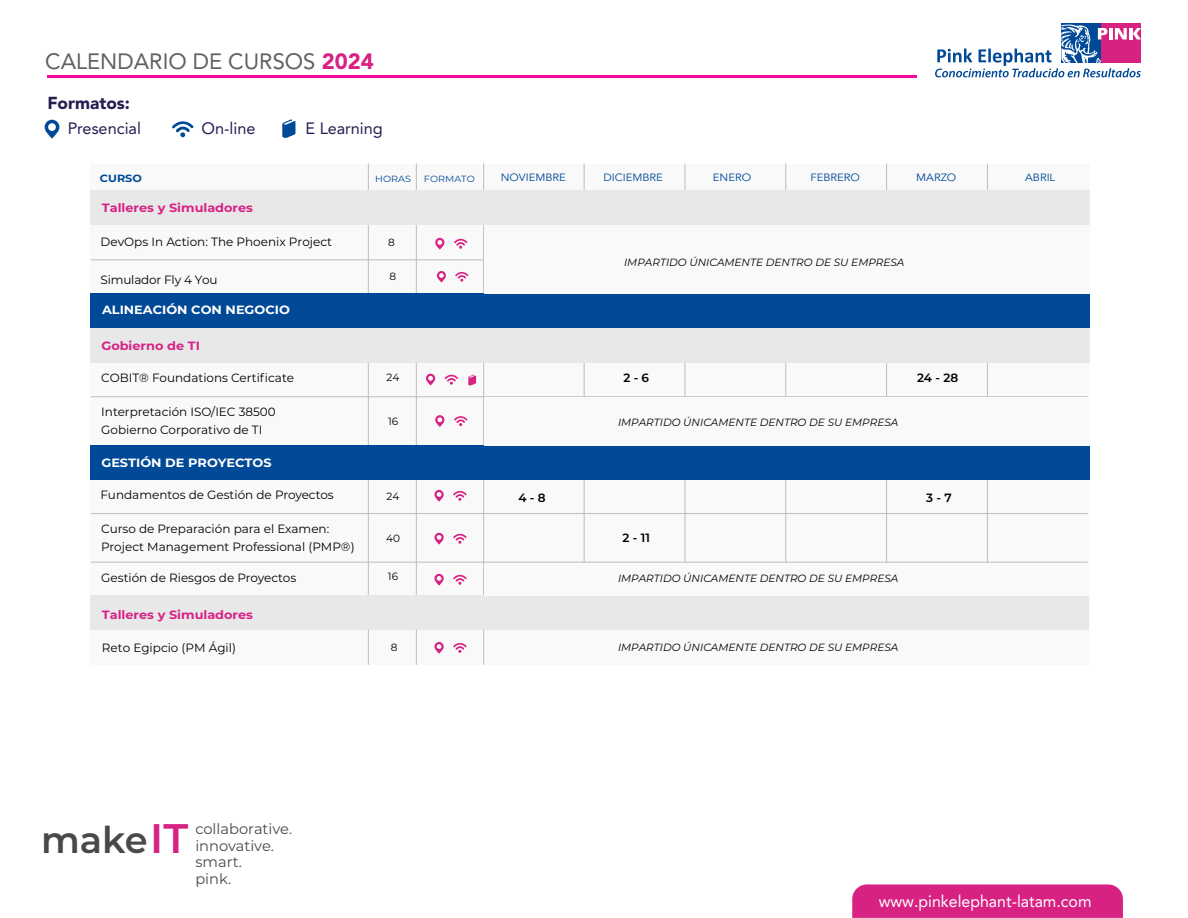
<style>
.page{position:relative;width:1188px;height:918px;background:#fff}
.page>*{position:absolute;margin:0;border:0;box-sizing:border-box;transform-origin:0 0}
.t1{font:600 36.9px "Montserrat";color:#494949}
.t2{font:22.05px "Avenir LT Std";color:#606060}
.t3{font:900 17.25px "Avenir LT Std";color:#251f52}
.t4{font:16.5px "Avenir LT Std";color:#fff}
.t5{font:16.35px "Avenir LT Std";color:#251f52}
.t6{font:14.7px/16.8px "Montserrat";color:#494949}
.t7{font:12px/18px "Montserrat";color:#000}
.t8{font:700 12px "Montserrat";color:#d72284;scale:1.07 1}
.t9{font:700 12px "Montserrat";color:#fff;scale:1.07 1}
.t10{font:600 12px "Montserrat";color:#000}
.t11{font:italic 10.5px "Montserrat";color:#000}
.t12{font:10.5px "Avenir LT Std";color:#004997;scale:1.07 1}
.t13{font:10.5px "Montserrat";color:#000}
.t14{font:700 10.5px "Montserrat";color:#004997;scale:1.07 1}
.t15{font:9px "Montserrat";color:#004997;scale:1.07 1}
.s1{font-weight:900;color:#d72284}
.s2{font-size:41.25px;color:#d72284}
</style>
<div class="page">
<div style="left:1101px;top:23px;width:40px;height:40px;background:#d72284"></div>
<svg style="left:1061px;top:23px;width:40px;height:2px"></svg>
<svg style="left:935px;top:25px;width:206px;height:52px"></svg>
<hr style="left:47px;top:75px;width:870px;height:3px;background:#f408a0">
<svg style="left:852px;top:884px;width:271px;height:34px;background:#d82887"></svg>
<svg style="left:172px;top:121px;width:22px;height:16px"></svg>
<svg style="left:45px;top:120px;width:14px;height:19px"></svg>
<svg style="left:282px;top:119px;width:13px;height:19px"></svg>
<div style="left:90px;top:164px;width:1000px;height:501px;background:#f9f9f9"></div>
<hr style="left:368px;top:163px;width:1px;height:502px;background:#bcbcbc">
<hr style="left:416px;top:163px;width:1px;height:502px;background:#bcbcbc">
<hr style="left:483px;top:163px;width:1px;height:502px;background:#bcbcbc">
<hr style="left:584px;top:163px;width:1px;height:502px;background:#bcbcbc">
<hr style="left:685px;top:163px;width:1px;height:502px;background:#bcbcbc">
<hr style="left:785px;top:163px;width:1px;height:502px;background:#bcbcbc">
<hr style="left:886px;top:163px;width:1px;height:502px;background:#bcbcbc">
<hr style="left:987px;top:163px;width:1px;height:502px;background:#bcbcbc">
<div style="left:90px;top:328px;width:999px;height:35px;background:#e8e8e8"></div>
<hr style="left:91px;top:396px;width:997px;height:1px;background:#bcbcbc">
<div style="left:90px;top:293px;width:999px;height:35px;background:#004997"></div>
<div style="left:90px;top:191px;width:999px;height:34px;background:#e8e8e8"></div>
<hr style="left:91px;top:260px;width:997px;height:1px;background:#bcbcbc">
<hr style="left:91px;top:513px;width:997px;height:1px;background:#bcbcbc">
<hr style="left:91px;top:562px;width:997px;height:1px;background:#bcbcbc">
<div style="left:90px;top:446px;width:1000px;height:34px;background:#004997"></div>
<div style="left:91px;top:596px;width:998px;height:34px;background:#e8e8e8"></div>
<div style="left:484px;top:397px;width:606px;height:49px;background:#f9f9f9"></div>
<div style="left:484px;top:225px;width:606px;height:68px;background:#f9f9f9"></div>
<div style="left:484px;top:563px;width:605px;height:33px;background:#f9f9f9"></div>
<svg style="left:455px;top:272px;width:13px;height:10px"></svg>
<svg style="left:437px;top:271px;width:9px;height:12px"></svg>
<svg style="left:454px;top:416px;width:13px;height:10px"></svg>
<svg style="left:435px;top:415px;width:9px;height:12px"></svg>
<svg style="left:445px;top:375px;width:13px;height:10px"></svg>
<svg style="left:426px;top:374px;width:9px;height:12px"></svg>
<svg style="left:468px;top:374px;width:8px;height:12px"></svg>
<svg style="left:454px;top:239px;width:13px;height:10px"></svg>
<svg style="left:435px;top:238px;width:9px;height:12px"></svg>
<svg style="left:453px;top:491px;width:14px;height:10px"></svg>
<svg style="left:434px;top:490px;width:10px;height:12px"></svg>
<svg style="left:453px;top:534px;width:14px;height:10px"></svg>
<svg style="left:434px;top:533px;width:10px;height:12px"></svg>
<svg style="left:453px;top:575px;width:14px;height:10px"></svg>
<svg style="left:434px;top:574px;width:10px;height:12px"></svg>
<svg style="left:453px;top:643px;width:14px;height:10px"></svg>
<svg style="left:434px;top:642px;width:10px;height:12px"></svg>
<h2 class="t2" style="left:45px;top:49px;width:330px">CALENDARIO DE CURSOS <span class="s1">2024</span></h2>
<h3 class="t3" style="left:47px;top:92px;width:84px">Formatos:</h3>
<h3 class="t5" style="left:68px;top:118px;width:75px">Presencial</h3>
<h3 class="t5" style="left:202px;top:118px;width:56px">On-line</h3>
<h3 class="t5" style="left:306px;top:118px;width:79px">E Learning</h3>
<p class="t14" style="left:100px;top:171px;width:41px">CURSO</p>
<p class="t15" style="left:375px;top:173px;width:35px">HORAS</p>
<p class="t15" style="left:424px;top:173px;width:49px">FORMATO</p>
<p class="t12" style="left:501px;top:171px;width:62px">NOVIEMBRE</p>
<p class="t12" style="left:603px;top:171px;width:57px">DICIEMBRE</p>
<p class="t12" style="left:713px;top:171px;width:37px">ENERO</p>
<p class="t12" style="left:811px;top:171px;width:48px">FEBRERO</p>
<p class="t12" style="left:916px;top:171px;width:39px">MARZO</p>
<p class="t12" style="left:1025px;top:171px;width:30px">ABRIL</p>
<p class="t8" style="left:102px;top:199px;width:143px">Talleres y Simuladores</p>
<p class="t7" style="left:101px;top:233px;width:233px">DevOps In Action: The Phoenix Project</p>
<p class="t7" style="left:101px;top:270px;width:119px">Simulador Fly 4 You</p>
<p class="t9" style="left:102px;top:301px;width:177px">ALINEACIÓN CON NEGOCIO</p>
<p class="t8" style="left:101px;top:337px;width:94px">Gobierno de TI</p>
<p class="t7" style="left:101px;top:369px;width:194px">COBIT® Foundations Certificate</p>
<p class="t7" style="left:101px;top:402px;width:176px">Interpretación ISO/IEC 38500<br>Gobierno Corporativo de TI</p>
<p class="t9" style="left:101px;top:454px;width:161px">GESTIÓN DE PROYECTOS</p>
<p class="t7" style="left:101px;top:486px;width:235px">Fundamentos de Gestión de Proyectos</p>
<p class="t7" style="left:101px;top:519px;width:255px">Curso de Preparación para el Examen:<br>Project Management Professional (PMP®)</p>
<p class="t7" style="left:101px;top:568px;width:196px">Gestión de Riesgos de Proyectos</p>
<p class="t13" style="left:388px;top:235px;width:8px">8</p>
<p class="t13" style="left:390px;top:269px;width:8px">8</p>
<p class="t13" style="left:387px;top:371px;width:14px">24</p>
<p class="t13" style="left:388px;top:414px;width:12px">16</p>
<p class="t13" style="left:387px;top:489px;width:14px">24</p>
<p class="t13" style="left:386px;top:531px;width:15px">40</p>
<p class="t13" style="left:388px;top:570px;width:12px">16</p>
<p class="t8" style="left:102px;top:606px;width:143px">Talleres y Simuladores</p>
<p class="t7" style="left:102px;top:638px;width:136px">Reto Egipcio (PM Ágil)</p>
<p class="t13" style="left:391px;top:640px;width:8px">8</p>
<h1 class="t1" style="left:41px;top:814px;width:149px">make<span class="s2">IT</span></h1>
<p class="t6" style="left:195px;top:820px;width:98px">collaborative. innovative. smart.<br>pink.</p>
<p class="t11" style="left:624px;top:255px;width:282px">IMPARTIDO ÚNICAMENTE DENTRO DE SU EMPRESA</p>
<p class="t10" style="left:623px;top:370px;width:27px">2 - 6</p>
<p class="t10" style="left:917px;top:370px;width:43px">24 - 28</p>
<p class="t11" style="left:618px;top:415px;width:282px">IMPARTIDO ÚNICAMENTE DENTRO DE SU EMPRESA</p>
<p class="t10" style="left:518px;top:489px;width:29px">4 - 8</p>
<p class="t10" style="left:926px;top:489px;width:27px">3 - 7</p>
<p class="t10" style="left:623px;top:530px;width:29px">2 - 11</p>
<p class="t11" style="left:618px;top:571px;width:282px">IMPARTIDO ÚNICAMENTE DENTRO DE SU EMPRESA</p>
<p class="t11" style="left:618px;top:640px;width:282px">IMPARTIDO ÚNICAMENTE DENTRO DE SU EMPRESA</p>
<h3 class="t4" style="left:879px;top:892px;width:214px">www.pinkelephant-latam.com</h3>
</div>
